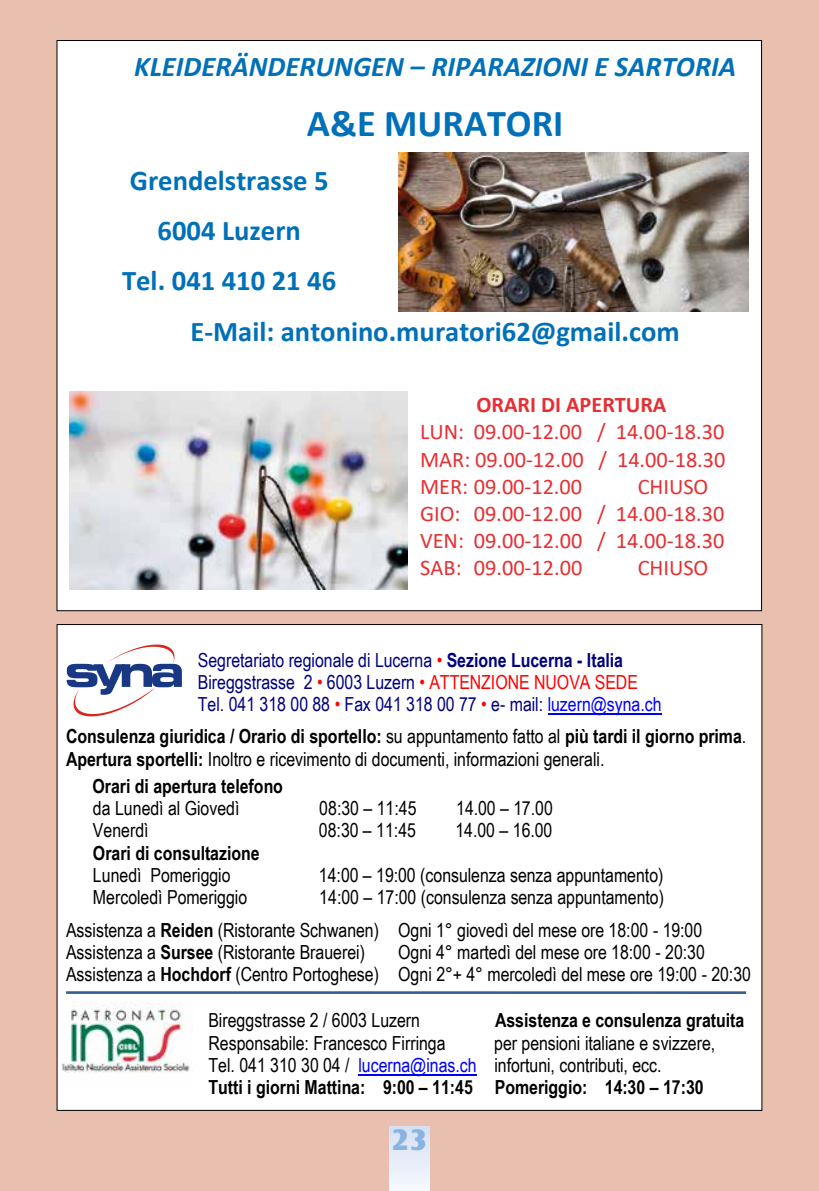
<style>
.page{position:relative;width:819px;height:1191px;background:#e9bfaf}
.page>*{position:absolute;margin:0;border:0;box-sizing:border-box;transform-origin:0 0}
.t1{font:700 38.15px "Calibri";color:#0070b9}
.t2{font:900 30.62px "Castle TOT";color:#8ab3e0}
.t3{font:700 28.53px "Calibri";color:#0070b9}
.t4{font:italic 700 28.53px "Calibri";color:#0070b9}
.t5{font:22.22px/27.1px "Calibri";color:#e62f32;text-align:justify}
.t6{font:700 22.22px "Calibri";color:#e62f32}
.t7{font:19.43px/22.1px "Arial Narrow";color:#000}
.t8{font:700 19.43px/22.1px "Arial Narrow";color:#000}
.t9{font:19.43px/22.2px "Arial Narrow";color:#000080}
.s1{color:#f00}
.s2{font-weight:700}
.s3{color:#00f}
.s4{font-weight:400}
</style>
<div class="page">
<div style="left:389px;top:1126px;width:40px;height:65px;background:linear-gradient(to bottom,#d4e0f4,#f7f9fd)"></div>
<div style="left:57px;top:624px;width:704px;height:486px;background:#fff"></div>
<svg style="left:67px;top:644px;width:115px;height:72px"></svg>
<hr style="left:547px;top:713px;width:114px;height:2px;background:#00f">
<hr style="left:358px;top:1073px;width:118px;height:2px;background:#00f">
<img style="left:61px;top:1002px;width:132px;height:71px">
<hr style="left:66px;top:991px;width:680px;height:3px;background:#365f91">
<div style="left:57px;top:41px;width:704px;height:569px;background:#fff"></div>
<img style="left:69px;top:391px;width:338px;height:198px">
<img style="left:398px;top:152px;width:350px;height:160px">
<h3 class="t4" style="left:134px;top:46px;width:603px">KLEIDERÄNDERUNGEN – RIPARAZIONI E SARTORIA</h3>
<h1 class="t1" style="left:307px;top:96px;width:258px">A&amp;E MURATORI</h1>
<h3 class="t3" style="left:130px;top:160px;width:200px">Grendelstrasse 5</h3>
<h3 class="t3" style="left:157px;top:210px;width:145px">6004 Luzern</h3>
<h3 class="t3" style="left:122px;top:261px;width:216px">Tel. 041 410 21 46</h3>
<h3 class="t3" style="left:190px;top:311px;width:491px">E-Mail: antonino.muratori62@gmail.com</h3>
<p class="t6" style="left:476px;top:389px;width:191px">ORARI DI APERTURA</p>
<p class="t5" style="left:420px;top:418px;width:307px">LUN: 09.00-12.00 / 14.00-18.30<br>MAR: 09.00-12.00 / 14.00-18.30<br>MER: 09.00-12.00</p>
<p class="t5" style="left:420px;top:472px;width:306px;text-align:left;text-indent:217px">CHIUSO<br>GIO: 09.00-12.00 / 14.00-18.30<br>VEN: 09.00-12.00 / 14.00-18.30<br>SAB: 09.00-12.00</p>
<p class="t5" style="left:637px;top:554px;width:72px">CHIUSO</p>
<p class="t9" style="left:198px;top:648px;width:465px">Segretariato regionale di Lucerna <span class="s1">•</span> <span class="s2">Sezione Lucerna - Italia<br></span>Bireggstrasse 2 <span class="s1">•</span> 6003 Luzern <span class="s1">• ATTENZIONE NUOVA SEDE<br></span>Tel. 041 318 00 88 <span class="s1">•</span> Fax 041 318 00 77 <span class="s1">•</span> e- mail: <span class="s3">luzern@syna.ch</span></p>
<p class="t8" style="left:66px;top:724px;width:681px">Consulenza giuridica / Orario di sportello: <span class="s4">su appuntamento fatto al</span> più tardi il giorno prima<span class="s4">.<br></span>Apertura sportelli: <span class="s4">Inoltro e ricevimento di documenti, informazioni generali.</span></p>
<p class="t8" style="left:92px;top:774px;width:192px">Orari di apertura telefono</p>
<p class="t7" style="left:93px;top:796px;width:148px">da Lunedì al Giovedì</p>
<p class="t7" style="left:319px;top:796px;width:99px">08:30 – 11:45</p>
<p class="t7" style="left:456px;top:796px;width:98px">14.00 – 17.00</p>
<p class="t7" style="left:93px;top:818px;width:57px">Venerdì</p>
<p class="t7" style="left:319px;top:818px;width:98px">08:30 – 11:45</p>
<p class="t7" style="left:455px;top:818px;width:98px">14.00 – 16.00</p>
<p class="t8" style="left:93px;top:840px;width:168px">Orari di consultazione</p>
<p class="t7" style="left:93px;top:863px;width:139px">Lunedì Pomeriggio</p>
<p class="t7" style="left:319px;top:863px;width:346px">14:00 – 19:00 (consulenza senza appuntamento)</p>
<p class="t7" style="left:93px;top:885px;width:156px">Mercoledì Pomeriggio</p>
<p class="t7" style="left:66px;top:880px;width:637px;line-height:32.7px;text-indent:253px">14:00 – 17:00 (consulenza senza appuntamento)<br>Assistenza a <span class="s2">Reiden</span> (Ristorante Schwanen) Ogni 1° giovedì del mese ore 18:00 - 19:00</p>
<p class="t7" style="left:66px;top:940px;width:300px">Assistenza a <span class="s2">Sursee</span> (Ristorante Brauerei)</p>
<p class="t7" style="left:66px;top:940px;width:686px;text-indent:332px">Ogni 4° martedì del mese ore 18:00 - 20:30<br>Assistenza a <span class="s2">Hochdorf</span> (Centro Portoghese) Ogni 2°+ 4° mercoledì del mese ore 19:00 - 20:30</p>
<p class="t7" style="left:208px;top:1009px;width:213px">Bireggstrasse 2 / 6003 Luzern</p>
<p class="t8" style="left:495px;top:1008px;width:251px">Assistenza e consulenza gratuita</p>
<p class="t7" style="left:208px;top:1031px;width:239px">Responsabile: Francesco Firringa</p>
<p class="t7" style="left:208px;top:1031px;width:508px;text-indent:286px">per pensioni italiane e svizzere,<br>Tel. 041 310 30 04 / <span class="s3">lucerna@inas.ch</span> infortuni, contributi, ecc.<br><span class="s2">Tutti i giorni Mattina: 9:00 – 11:45 Pomeriggio: 14:30 – 17:30</span></p>
<h2 class="t2" style="left:391px;top:1121px;width:37px">23</h2>
</div>
